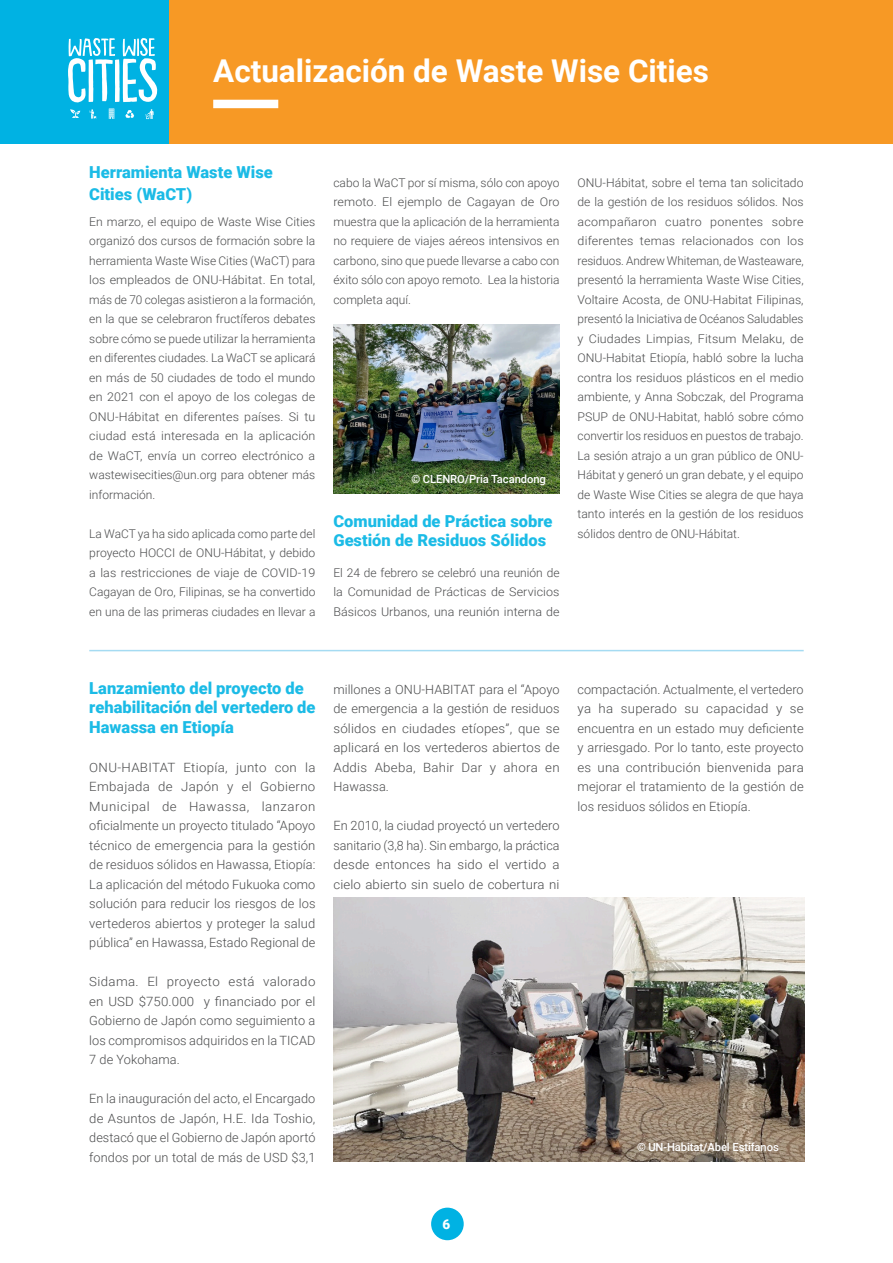
<style>
.page{position:relative;width:893px;height:1263px;background:#fff}
.page>*{position:absolute;margin:0;border:0;box-sizing:border-box;transform-origin:0 0}
.t1{font:700 31.5px "Roboto";color:#fff}
.t2{font:900 16.5px/19.5px "Roboto";color:#1bbbe6}
.t3{font:900 13.5px "Roboto";color:#fff}
.t4{font:300 12.75px/19.5px "Roboto";letter-spacing:.005em;color:#4b4c4d;text-align:justify}
.t5{font:300 12.75px/19.5px "Roboto";letter-spacing:.005em;color:#4b4c4d;text-align:justify;scale:1.04 1}
.t6{font:300 12px/19.5px "Roboto";color:#4b4c4d;text-align:justify}
.t7{font:500 11.25px "Roboto";letter-spacing:-.01em;color:#fff}
</style>
<div class="page">
<img style="left:333px;top:897px;width:472px;height:264px">
<div style="left:0;top:0;width:169px;height:143px;background:#00b2e3"></div>
<div style="left:169px;top:0;width:724px;height:143px;background:#f79925"></div>
<svg style="left:68px;top:38px;width:89px;height:64px"></svg>
<svg style="left:145px;top:109px;width:9px;height:10px"></svg>
<svg style="left:109px;top:109px;width:5px;height:10px"></svg>
<svg style="left:89px;top:109px;width:8px;height:10px"></svg>
<svg style="left:70px;top:109px;width:10px;height:9px"></svg>
<svg style="left:125px;top:110px;width:9px;height:8px"></svg>
<div style="left:213px;top:100px;width:65px;height:8px;background:#fff"></div>
<hr style="left:89px;top:650px;width:715px;height:1px;background:#a5dbf2">
<img style="left:333px;top:325px;width:227px;height:169px">
<div style="left:431px;top:1207px;width:33px;height:33px;background:#00b2e3;border-radius:50%"></div>
<h1 class="t1" style="left:213px;top:49px;width:497px">Actualización de Waste Wise Cities</h1>
<h2 class="t2" style="left:89px;top:161px;width:185px;line-height:21.6px">Herramienta Waste Wise<br>Cities (WaCT)</h2>
<p class="t6" style="left:89px;top:211px;width:228px">En marzo, el equipo de Waste Wise Cities organizó dos cursos de formación sobre la herramienta Waste Wise Cities (WaCT) para los empleados de ONU-Hábitat. En total, más de 70 colegas asistieron a la formación, en la que se celebraron fructíferos debates sobre cómo se puede utilizar la herramienta en diferentes ciudades. La WaCT se aplicará en más de 50 ciudades de todo el mundo en 2021 con el apoyo de los colegas de ONU-Hábitat en diferentes países. Si tu ciudad está interesada en la aplicación de WaCT, envía un correo electrónico a wastewisecities@un.org para obtener más información.</p>
<p class="t6" style="left:89px;top:523px;width:228px">La WaCT ya ha sido aplicada como parte del proyecto HOCCI de ONU-Hábitat, y debido a las restricciones de viaje de COVID-19<br>Cagayan de Oro, Filipinas, se ha convertido en una de las primeras ciudades en llevar a</p>
<p class="t6" style="left:333px;top:172px;width:228px">cabo la WaCT por sí misma, sólo con apoyo remoto. El ejemplo de Cagayan de Oro muestra que la aplicación de la herramienta no requiere de viajes aéreos intensivos en carbono, sino que puede llevarse a cabo con éxito sólo con apoyo remoto. Lea la historia completa aquí.</p>
<p class="t7" style="left:412px;top:471px;width:136px">© CLENRO/Pria Tacandong</p>
<h2 class="t2" style="left:333px;top:511px;width:221px">Comunidad de Práctica sobre<br>Gestión de Residuos Sólidos</h2>
<p class="t6" style="left:333px;top:562px;width:228px">El 24 de febrero se celebró una reunión de la Comunidad de Prácticas de Servicios Básicos Urbanos, una reunión interna de</p>
<p class="t6" style="left:578px;top:172px;width:228px">ONU-Hábitat, sobre el tema tan solicitado de la gestión de los residuos sólidos. Nos acompañaron cuatro ponentes sobre diferentes temas relacionados con los residuos. Andrew Whiteman, de Wasteaware, presentó la herramienta Waste Wise Cities, Voltaire Acosta, de ONU-Habitat Filipinas, presentó la Iniciativa de Océanos Saludables y Ciudades Limpias, Fitsum Melaku, de ONU-Habitat Etiopía, habló sobre la lucha contra los residuos plásticos en el medio ambiente, y Anna Sobczak, del Programa PSUP de ONU-Habitat, habló sobre cómo convertir los residuos en puestos de trabajo.<br>La sesión atrajo a un gran público de ONU-Hábitat y generó un gran debate, y el equipo de Waste Wise Cities se alegra de que haya tanto interés en la gestión de los residuos sólidos dentro de ONU-Hábitat.</p>
<h2 class="t2" style="left:89px;top:678px;width:228px">Lanzamiento del proyecto de rehabilitación del vertedero de<br>Hawassa en Etiopía</h2>
<p class="t5" style="left:89px;top:757px;width:219px">ONU-HABITAT Etiopía, junto con la Embajada de Japón y el Gobierno Municipal de Hawassa, lanzaron oficialmente un proyecto titulado “Apoyo técnico de emergencia para la gestión de residuos sólidos en Hawassa, Etiopía:<br>La aplicación del método Fukuoka como solución para reducir los riesgos de los vertederos abiertos y proteger la salud pública” en Hawassa, Estado Regional de</p>
<p class="t5" style="left:89px;top:972px;width:219px">Sidama. El proyecto está valorado en USD $750.000 y financiado por el Gobierno de Japón como seguimiento a los compromisos adquiridos en la TICAD 7 de Yokohama.</p>
<p class="t4" style="left:89px;top:1089px;width:228px">En la inauguración del acto, el Encargado de Asuntos de Japón, H.E. Ida Toshio, destacó que el Gobierno de Japón aportó fondos por un total de más de USD $3,1</p>
<p class="t4" style="left:333px;top:679px;width:228px">millones a ONU-HABITAT para el “Apoyo de emergencia a la gestión de residuos sólidos en ciudades etíopes”, que se aplicará en los vertederos abiertos de Addis Abeba, Bahir Dar y ahora en Hawassa.</p>
<p class="t4" style="left:333px;top:816px;width:228px">En 2010, la ciudad proyectó un vertedero sanitario (3,8 ha). Sin embargo, la práctica desde entonces ha sido el vertido a cielo abierto sin suelo de cobertura ni</p>
<p class="t4" style="left:578px;top:679px;width:228px">compactación. Actualmente, el vertedero ya ha superado su capacidad y se encuentra en un estado muy deficiente y arriesgado. Por lo tanto, este proyecto es una contribución bienvenida para mejorar el tratamiento de la gestión de los residuos sólidos en Etiopía.</p>
<p class="t7" style="left:637px;top:1139px;width:143px">© UN-Habitat/Abel Estifanos</p>
<p class="t3" style="left:443px;top:1215px;width:9px">6</p>
</div>
